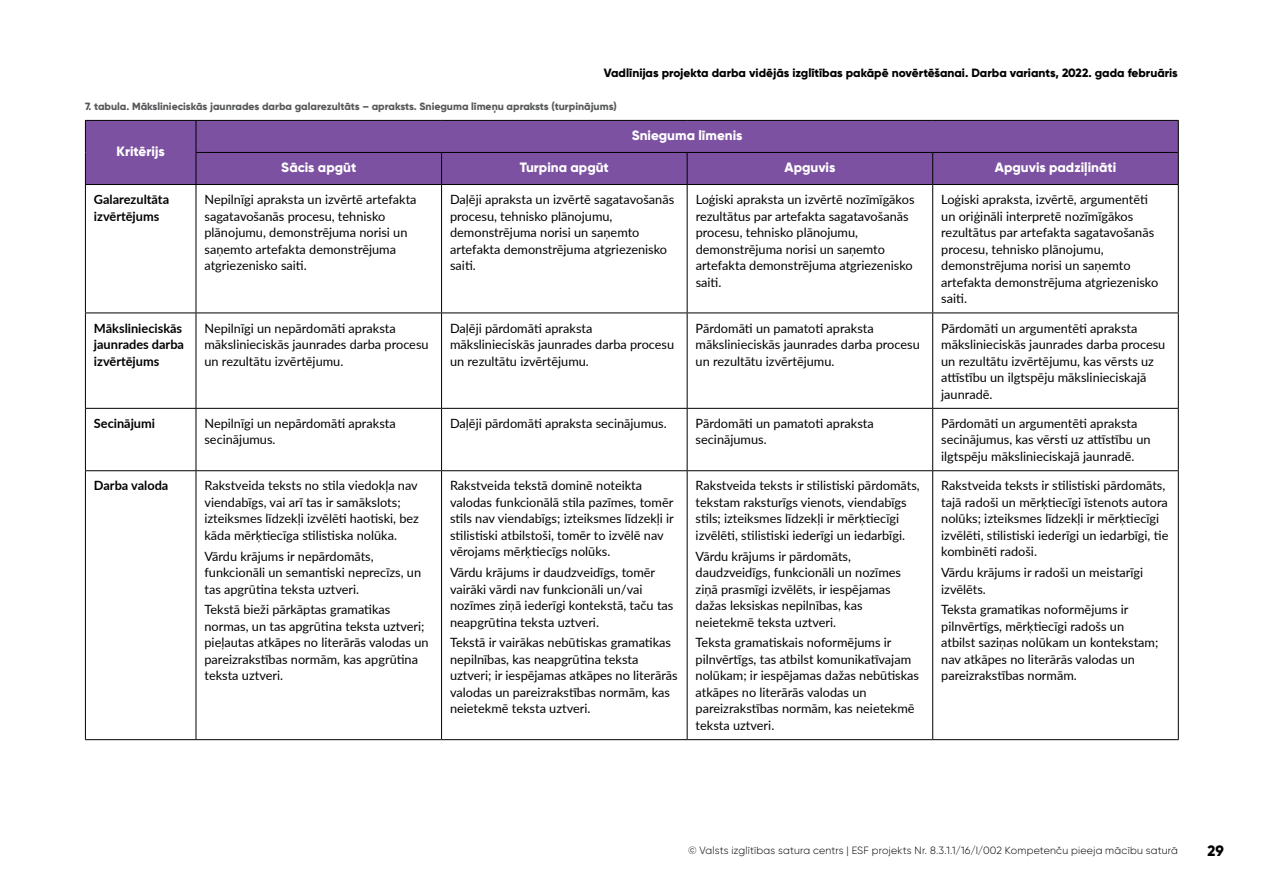
<style>
.page{position:relative;width:1263px;height:893px;background:#fff}
.page>*{position:absolute;margin:0;border:0;box-sizing:border-box;transform-origin:0 0}
.t1{font:800 15px "Gilroy";color:#000}
.t2{font:800 13.5px "Gilroy";color:#fff}
.t3{font:12.75px/16.5px "Lato";color:#000}
.t4{font:700 12.75px/16.5px "Lato";color:#000}
.t5{font:800 12px "Gilroy";color:#000}
.t6{font:800 10.5px "Gilroy";color:#58595b}
.t7{font:300 10.5px "Gilroy";letter-spacing:.02em;color:#000}
</style>
<div class="page">
<div style="left:86px;top:121px;width:1092px;height:63px;background:#7c51a1"></div>
<hr style="left:196px;top:121px;width:1px;height:31px;background:#000">
<hr style="left:196px;top:152px;width:246px;height:1px;background:#000">
<hr style="left:196px;top:153px;width:1px;height:31px;background:#000">
<hr style="left:442px;top:152px;width:245px;height:1px;background:#000">
<hr style="left:441px;top:153px;width:1px;height:31px;background:#000">
<hr style="left:687px;top:152px;width:246px;height:1px;background:#000">
<hr style="left:687px;top:153px;width:1px;height:31px;background:#000">
<hr style="left:933px;top:152px;width:246px;height:1px;background:#000">
<hr style="left:932px;top:153px;width:1px;height:31px;background:#000">
<hr style="left:196px;top:185px;width:1px;height:128px;background:#000">
<hr style="left:441px;top:185px;width:1px;height:128px;background:#000">
<hr style="left:687px;top:185px;width:1px;height:128px;background:#000">
<hr style="left:932px;top:185px;width:1px;height:128px;background:#000">
<hr style="left:85px;top:313px;width:111px;height:1px;background:#000">
<hr style="left:196px;top:313px;width:246px;height:1px;background:#000">
<hr style="left:196px;top:313px;width:1px;height:95px;background:#000">
<hr style="left:442px;top:313px;width:245px;height:1px;background:#000">
<hr style="left:441px;top:313px;width:1px;height:95px;background:#000">
<hr style="left:687px;top:313px;width:246px;height:1px;background:#000">
<hr style="left:687px;top:313px;width:1px;height:95px;background:#000">
<hr style="left:933px;top:313px;width:246px;height:1px;background:#000">
<hr style="left:932px;top:313px;width:1px;height:95px;background:#000">
<hr style="left:85px;top:408px;width:111px;height:1px;background:#000">
<hr style="left:196px;top:408px;width:246px;height:1px;background:#000">
<hr style="left:196px;top:409px;width:1px;height:61px;background:#000">
<hr style="left:442px;top:408px;width:245px;height:1px;background:#000">
<hr style="left:441px;top:409px;width:1px;height:61px;background:#000">
<hr style="left:687px;top:408px;width:246px;height:1px;background:#000">
<hr style="left:687px;top:409px;width:1px;height:61px;background:#000">
<hr style="left:933px;top:408px;width:246px;height:1px;background:#000">
<hr style="left:932px;top:409px;width:1px;height:61px;background:#000">
<hr style="left:85px;top:470px;width:111px;height:1px;background:#000">
<hr style="left:196px;top:470px;width:246px;height:1px;background:#000">
<hr style="left:196px;top:471px;width:1px;height:268px;background:#000">
<hr style="left:442px;top:470px;width:245px;height:1px;background:#000">
<hr style="left:441px;top:471px;width:1px;height:268px;background:#000">
<hr style="left:687px;top:470px;width:246px;height:1px;background:#000">
<hr style="left:687px;top:471px;width:1px;height:268px;background:#000">
<hr style="left:933px;top:470px;width:246px;height:1px;background:#000">
<hr style="left:932px;top:471px;width:1px;height:268px;background:#000">
<hr style="left:85px;top:120px;width:111px;height:1px;background:#000">
<hr style="left:85px;top:121px;width:1px;height:31px;background:#000">
<hr style="left:196px;top:120px;width:246px;height:1px;background:#000">
<hr style="left:442px;top:120px;width:245px;height:1px;background:#000">
<hr style="left:687px;top:120px;width:246px;height:1px;background:#000">
<hr style="left:933px;top:120px;width:246px;height:1px;background:#000">
<hr style="left:1178px;top:121px;width:1px;height:31px;background:#000">
<hr style="left:85px;top:152px;width:1px;height:32px;background:#000">
<hr style="left:1178px;top:153px;width:1px;height:31px;background:#000">
<hr style="left:85px;top:184px;width:111px;height:1px;background:#000">
<hr style="left:196px;top:184px;width:246px;height:1px;background:#000">
<hr style="left:442px;top:184px;width:245px;height:1px;background:#000">
<hr style="left:687px;top:184px;width:246px;height:1px;background:#000">
<hr style="left:933px;top:184px;width:246px;height:1px;background:#000">
<hr style="left:85px;top:185px;width:1px;height:128px;background:#000">
<hr style="left:1178px;top:185px;width:1px;height:128px;background:#000">
<hr style="left:85px;top:313px;width:1px;height:95px;background:#000">
<hr style="left:1178px;top:313px;width:1px;height:95px;background:#000">
<hr style="left:85px;top:409px;width:1px;height:61px;background:#000">
<hr style="left:1178px;top:409px;width:1px;height:61px;background:#000">
<hr style="left:85px;top:471px;width:1px;height:268px;background:#000">
<hr style="left:1178px;top:471px;width:1px;height:268px;background:#000">
<hr style="left:85px;top:739px;width:111px;height:1px;background:#000">
<hr style="left:196px;top:739px;width:246px;height:1px;background:#000">
<hr style="left:442px;top:739px;width:245px;height:1px;background:#000">
<hr style="left:687px;top:739px;width:246px;height:1px;background:#000">
<hr style="left:933px;top:739px;width:246px;height:1px;background:#000">
<p class="t5" style="left:604px;top:65px;width:575px">Vadlīnijas projekta darba vidējās izglītības pakāpē novērtēšanai. Darba variants, 2022. gada februāris</p>
<p class="t6" style="left:85px;top:100px;width:533px">7. tabula. Mākslinieciskās jaunrades darba galarezultāts – apraksts. Snieguma līmeņu apraksts (turpinājums)</p>
<p class="t2" style="left:117px;top:142px;width:50px">Kritērijs</p>
<p class="t2" style="left:632px;top:126px;width:112px">Snieguma līmenis</p>
<p class="t2" style="left:281px;top:159px;width:77px">Sācis apgūt</p>
<p class="t2" style="left:520px;top:159px;width:90px">Turpina apgūt</p>
<p class="t2" style="left:784px;top:159px;width:52px">Apguvis</p>
<p class="t2" style="left:995px;top:159px;width:123px">Apguvis padziļināti</p>
<p class="t4" style="left:94px;top:191px;width:77px">Galarezultāta izvērtējums</p>
<p class="t3" style="left:204px;top:191px;width:214px">Nepilnīgi apraksta un izvērtē artefakta sagatavošanās procesu, tehnisko plānojumu, demonstrējuma norisi un saņemto artefakta demonstrējuma atgriezenisko saiti.</p>
<p class="t3" style="left:450px;top:191px;width:226px">Daļēji apraksta un izvērtē sagatavošanās procesu, tehnisko plānojumu, demonstrējuma norisi un saņemto artefakta demonstrējuma atgriezenisko saiti.</p>
<p class="t3" style="left:696px;top:191px;width:220px">Loģiski apraksta un izvērtē nozīmīgākos rezultātus par artefakta sagatavošanās procesu, tehnisko plānojumu, demonstrējuma norisi un saņemto artefakta demonstrējuma atgriezenisko saiti.</p>
<p class="t3" style="left:941px;top:191px;width:219px">Loģiski apraksta, izvērtē, argumentēti un oriģināli interpretē nozīmīgākos rezultātus par artefakta sagatavošanās procesu, tehnisko plānojumu, demonstrējuma norisi un saņemto artefakta demonstrējuma atgriezenisko saiti.</p>
<p class="t4" style="left:94px;top:319px;width:92px">Mākslinieciskās jaunrades darba izvērtējums</p>
<p class="t3" style="left:204px;top:319px;width:226px">Nepilnīgi un nepārdomāti apraksta mākslinieciskās jaunrades darba procesu un rezultātu izvērtējumu.</p>
<p class="t3" style="left:450px;top:319px;width:226px">Daļēji pārdomāti apraksta mākslinieciskās jaunrades darba procesu un rezultātu izvērtējumu.</p>
<p class="t3" style="left:696px;top:319px;width:226px">Pārdomāti un pamatoti apraksta mākslinieciskās jaunrades darba procesu un rezultātu izvērtējumu.</p>
<p class="t3" style="left:941px;top:319px;width:226px">Pārdomāti un argumentēti apraksta mākslinieciskās jaunrades darba procesu un rezultātu izvērtējumu, kas vērsts uz attīstību un ilgtspēju mākslinieciskajā jaunradē.</p>
<p class="t4" style="left:94px;top:414px;width:63px">Secinājumi</p>
<p class="t3" style="left:204px;top:414px;width:193px">Nepilnīgi un nepārdomāti apraksta secinājumus.</p>
<p class="t3" style="left:450px;top:414px;width:218px">Daļēji pārdomāti apraksta secinājumus.</p>
<p class="t3" style="left:696px;top:414px;width:180px">Pārdomāti un pamatoti apraksta secinājumus.</p>
<p class="t3" style="left:941px;top:414px;width:211px">Pārdomāti un argumentēti apraksta secinājumus, kas vērsti uz attīstību un ilgtspēju mākslinieciskajā jaunradē.</p>
<p class="t4" style="left:94px;top:477px;width:76px">Darba valoda</p>
<p class="t3" style="left:204px;top:477px;width:216px">Rakstveida teksts no stila viedokļa nav viendabīgs, vai arī tas ir samākslots; izteiksmes līdzekļi izvēlēti haotiski, bez kāda mērķtiecīga stilistiska nolūka.</p>
<p class="t3" style="left:204px;top:547px;width:218px">Vārdu krājums ir nepārdomāts, funkcionāli un semantiski neprecīzs, un tas apgrūtina teksta uztveri.</p>
<p class="t3" style="left:204px;top:601px;width:226px">Tekstā bieži pārkāptas gramatikas normas, un tas apgrūtina teksta uztveri; pieļautas atkāpes no literārās valodas un pareizrakstības normām, kas apgrūtina teksta uztveri.</p>
<p class="t3" style="left:941px;top:477px;width:229px">Rakstveida teksts ir stilistiski pārdomāts, tajā radoši un mērķtiecīgi īstenots autora nolūks; izteiksmes līdzekļi ir mērķtiecīgi izvēlēti, stilistiski iederīgi un iedarbīgi, tie kombinēti radoši.</p>
<p class="t3" style="left:941px;top:564px;width:204px">Vārdu krājums ir radoši un meistarīgi izvēlēts.</p>
<p class="t3" style="left:941px;top:601px;width:219px">Teksta gramatikas noformējums ir pilnvērtīgs, mērķtiecīgi radošs un atbilst saziņas nolūkam un kontekstam; nav atkāpes no literārās valodas un pareizrakstības normām.</p>
<p class="t3" style="left:696px;top:477px;width:226px">Rakstveida teksts ir stilistiski pārdomāts, tekstam raksturīgs vienots, viendabīgs stils; izteiksmes līdzekļi ir mērķtiecīgi izvēlēti, stilistiski iederīgi un iedarbīgi.</p>
<p class="t3" style="left:696px;top:547px;width:207px">Vārdu krājums ir pārdomāts, daudzveidīgs, funkcionāli un nozīmes ziņā prasmīgi izvēlēts, ir iespējamas dažas leksiskas nepilnības, kas neietekmē teksta uztveri.</p>
<p class="t3" style="left:696px;top:634px;width:225px">Teksta gramatiskais noformējums ir pilnvērtīgs, tas atbilst komunikatīvajam nolūkam; ir iespējamas dažas nebūtiskas atkāpes no literārās valodas un pareizrakstības normām, kas neietekmē teksta uztveri.</p>
<p class="t3" style="left:450px;top:477px;width:225px">Rakstveida tekstā dominē noteikta valodas funkcionālā stila pazīmes, tomēr stils nav viendabīgs; izteiksmes līdzekļi ir stilistiski atbilstoši, tomēr to izvēlē nav vērojams mērķtiecīgs nolūks.</p>
<p class="t3" style="left:450px;top:564px;width:225px">Vārdu krājums ir daudzveidīgs, tomēr vairāki vārdi nav funkcionāli un/vai nozīmes ziņā iederīgi kontekstā, taču tas neapgrūtina teksta uztveri.</p>
<p class="t3" style="left:450px;top:634px;width:229px">Tekstā ir vairākas nebūtiskas gramatikas nepilnības, kas neapgrūtina teksta uztveri; ir iespējamas atkāpes no literārās valodas un pareizrakstības normām, kas neietekmē teksta uztveri.</p>
<p class="t7" style="left:688px;top:844px;width:491px">© Valsts izglītības satura centrs | ESF projekts Nr. 8.3.1.1/16/I/002 Kompetenču pieeja mācību saturā</p>
<p class="t1" style="left:1207px;top:841px;width:18px">29</p>
</div>
